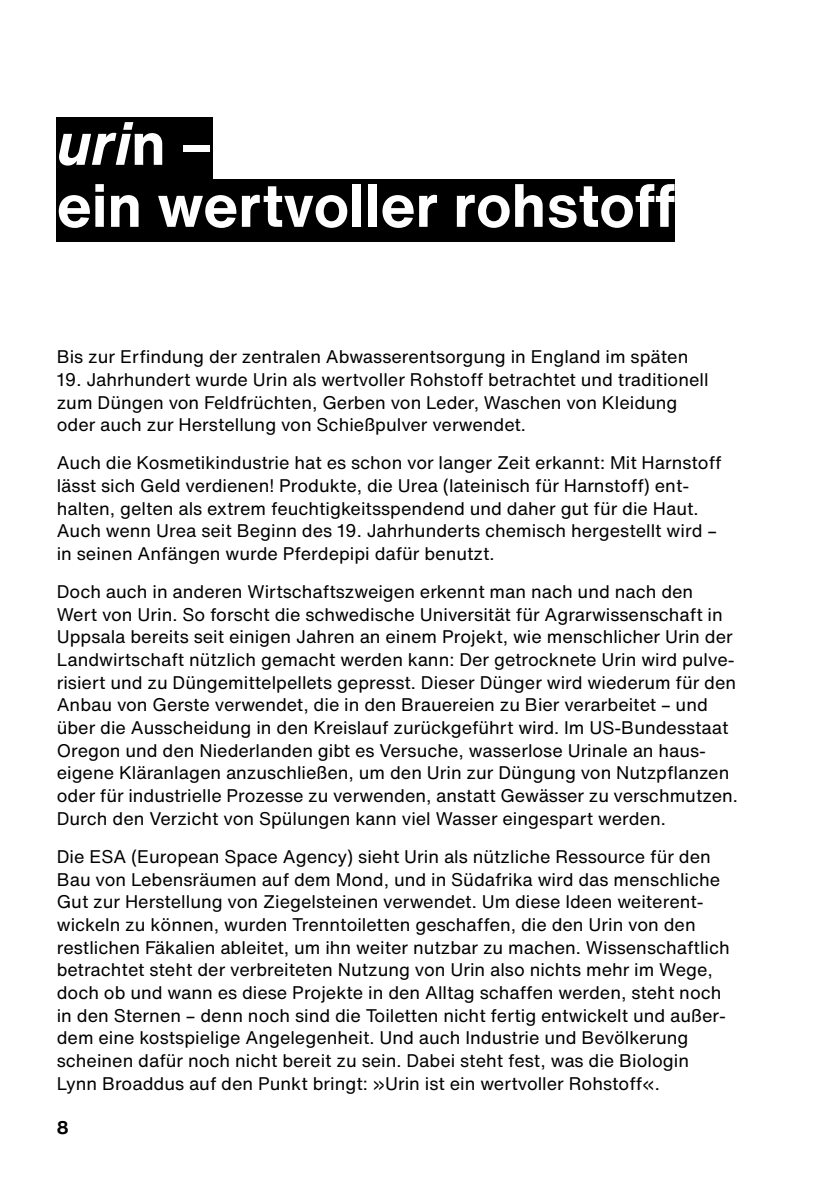
<style>
.page{position:relative;width:840px;height:1191px;background:#fff}
.page>*{position:absolute;margin:0;border:0;box-sizing:border-box;transform-origin:0 0}
.t1{font:700 60px/62px "Helvetica Now Text";color:#fff}
.t2{font:18px/22.6px "Helvetica Now Text";color:#000}
.t3{font:700 18px "Helvetica Now Text";color:#000}
.s1{font-style:italic}
</style>
<div class="page">
<div style="left:57px;top:118px;width:156px;height:62px;background:#000"></div>
<div style="left:57px;top:180px;width:617px;height:62px;background:#000"></div>
<h1 class="t1" style="left:57px;top:111px;width:619px"><span class="s1">uri</span>n –<br>ein wertvoller rohstoff</h1>
<p class="t2" style="left:57px;top:345px;width:632px">Bis zur Erfindung der zentralen Abwasserentsorgung in England im späten</p>
<p class="t2" style="left:57px;top:368px;width:653px">19. Jahrhundert wurde Urin als wertvoller Rohstoff betrachtet und traditionell zum Düngen von Feldfrüchten, Gerben von Leder, Waschen von Kleidung oder auch zur Herstellung von Schießpulver verwendet.</p>
<p class="t2" style="left:57px;top:451px;width:666px">Auch die Kosmetikindustrie hat es schon vor langer Zeit erkannt: Mit Harnstoff lässt sich Geld verdienen! Produkte, die Urea (lateinisch für Harnstoff) ent&shy;halten, gelten als extrem feuchtigkeitsspendend und daher gut für die Haut.<br>Auch wenn Urea seit Beginn des 19. Jahrhunderts chemisch hergestellt wird – in seinen Anfängen wurde Pferdepipi dafür benutzt.</p>
<p class="t2" style="left:57px;top:580px;width:682px">Doch auch in anderen Wirtschaftszweigen erkennt man nach und nach den Wert von Urin. So forscht die schwedische Universität für Agrarwissenschaft in Uppsala bereits seit einigen Jahren an einem Projekt, wie menschlicher Urin der Landwirtschaft nützlich gemacht werden kann: Der getrocknete Urin wird pulve&shy;risiert und zu Düngemittelpellets gepresst. Dieser Dünger wird wiederum für den Anbau von Gerste verwendet, die in den Brauereien zu Bier verarbeitet – und über die Ausscheidung in den Kreislauf zurückgeführt wird. Im US-Bundesstaat Oregon und den Niederlanden gibt es Versuche, wasserlose Urinale an haus&shy;eigene Kläranlagen anzuschließen, um den Urin zur Düngung von Nutzpflanzen oder für industrielle Prozesse zu verwenden, anstatt Gewässer zu verschmutzen.<br>Durch den Verzicht von Spülungen kann viel Wasser eingespart werden.</p>
<p class="t2" style="left:57px;top:844px;width:674px">Die ESA (European Space Agency) sieht Urin als nützliche Ressource für den Bau von Lebensräumen auf dem Mond, und in Südafrika wird das menschliche Gut zur Herstellung von Ziegelsteinen verwendet. Um diese Ideen weiterent&shy;wickeln zu können, wurden Trenntoiletten geschaffen, die den Urin von den restlichen Fäkalien ableitet, um ihn weiter nutzbar zu machen. Wissenschaftlich betrachtet steht der verbreiteten Nutzung von Urin also nichts mehr im Wege, doch ob und wann es diese Projekte in den Alltag schaffen werden, steht noch in den Sternen – denn noch sind die Toiletten nicht fertig entwickelt und außer&shy;dem eine kostspielige Angelegenheit. Und auch Industrie und Bevölkerung scheinen dafür noch nicht bereit zu sein. Dabei steht fest, was die Biologin Lynn Broaddus auf den Punkt bringt: »Urin ist ein wertvoller Rohstoff«.</p>
<p class="t3" style="left:57px;top:1114px;width:13px">8</p>
</div>
